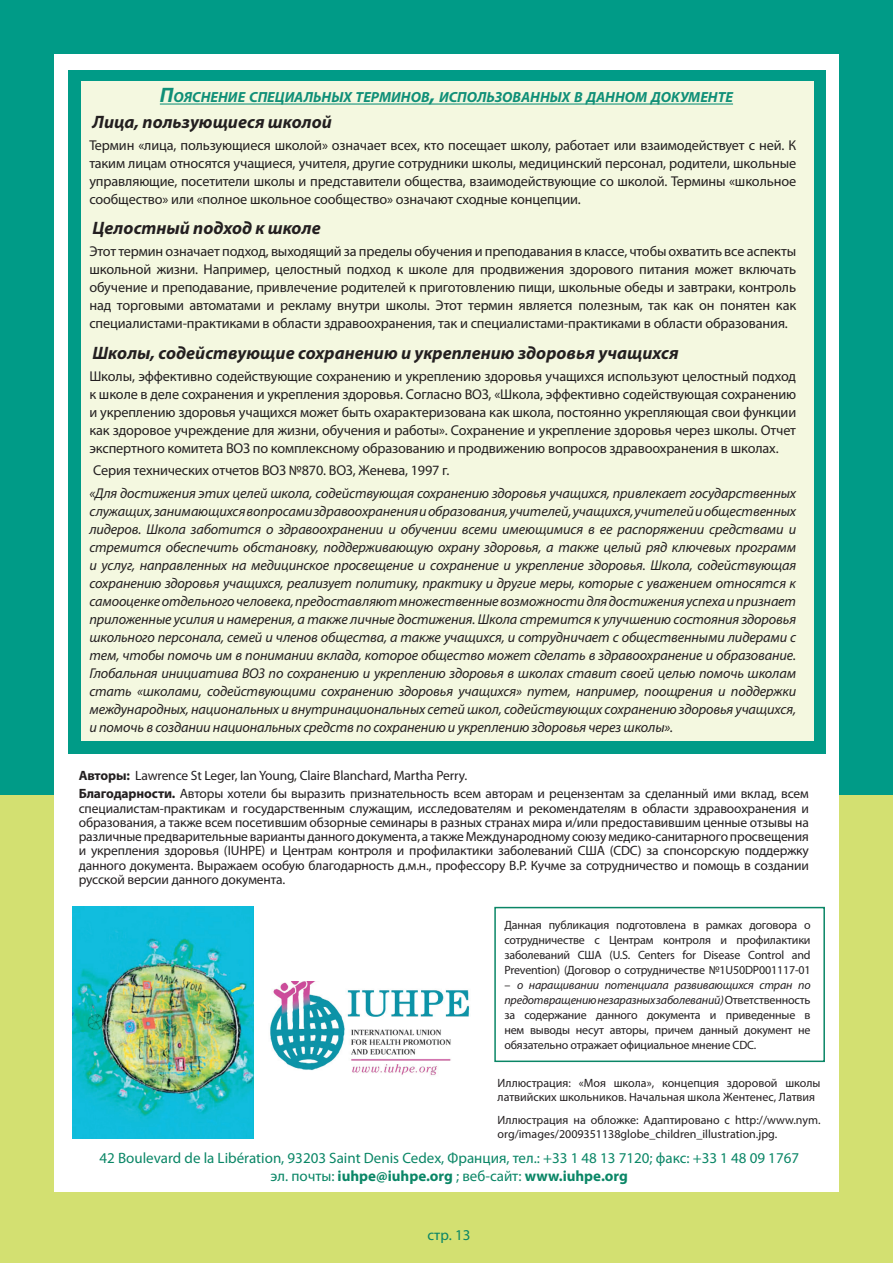
<style>
.page{position:relative;width:893px;height:1263px;background:#fff}
.page>*{position:absolute;margin:0;border:0;box-sizing:border-box;transform-origin:0 0}
.t1{font:italic 700 18px "Myriad Pro";color:#231f20}
.t2{font:15px/18px "Myriad Pro";color:#0a8666;text-align:center}
.t3{font:italic 700 14.7px "Myriad Pro";color:#0f8f77}
.t4{font:14.25px/18px "Myriad Pro";letter-spacing:-.01em;color:#231f20;text-align:justify}
.t5{font:italic 14.25px/18px "Myriad Pro";letter-spacing:-.01em;color:#231f20;text-align:justify}
.t6{font:13.5px/14.2px "Myriad Pro";letter-spacing:-.01em;color:#231f20}
.t7{font:12px/15px "Myriad Pro";color:#231f20;text-align:justify}
.s1{font-size:21px}
.s2{font-weight:700}
.s3{font-style:italic}
</style>
<div class="page">
<div style="left:0;top:777px;width:893px;height:486px;background:#d3e071"></div>
<div style="left:0;top:0;width:893px;height:794px;background:#009b87"></div>
<div style="left:54px;top:54px;width:785px;height:1138px;background:#fff"></div>
<div style="left:68px;top:70px;width:757px;height:684px;background:#009b87"></div>
<div style="left:81px;top:82px;width:732px;height:659px;background:#f4f8e0"></div>
<hr style="left:160px;top:103px;width:573px;height:2px;background:#0f8f77">
<img style="left:72px;top:907px;width:181px;height:232px">
<img style="left:270px;top:981px;width:200px;height:94px">
<div style="left:494px;top:907px;width:331px;height:155px;border:2px solid #0a8666"></div>
<p class="t3" style="left:160px;top:87px;width:575px"><span class="s1">П</span>ояснение специальных терминов<span class="s1">,</span> использованных в данном документе</p>
<p class="t1" style="left:93px;top:110px;width:241px">Лица, пользующиеся школой</p>
<p class="t4" style="left:89px;top:136px;width:708px">Термин «лица, пользующиеся школой» означает всех, кто посещает школу, работает или взаимодействует с ней. К таким лицам относятся учащиеся, учителя, другие сотрудники школы, медицинский персонал, родители, школьные управляющие, посетители школы и представители общества, взаимодействующие со школой. Термины «школьное сообщество» или «полное школьное сообщество» означают сходные концепции.</p>
<p class="t1" style="left:93px;top:216px;width:230px">Целостный подход к школе</p>
<p class="t4" style="left:89px;top:242px;width:708px">Этот термин означает подход, выходящий за пределы обучения и преподавания в классе, чтобы охватить все аспекты школьной жизни. Например, целостный подход к школе для продвижения здорового питания может включать обучение и преподавание, привлечение родителей к приготовлению пищи, школьные обеды и завтраки, контроль над торговыми автоматами и рекламу внутри школы. Этот термин является полезным, так как он понятен как специалистами-практиками в области здравоохранения, так и специалистами-практиками в области образования.</p>
<p class="t1" style="left:93px;top:341px;width:588px">Школы, содействующие сохранению и укреплению здоровья учащихся</p>
<p class="t4" style="left:89px;top:367px;width:708px">Школы, эффективно содействующие сохранению и укреплению здоровья учащихся используют целостный подход к школе в деле сохранения и укрепления здоровья. Согласно ВОЗ, «Школа, эффективно содействующая сохранению и укреплению здоровья учащихся может быть охарактеризована как школа, постоянно укрепляющая свои функции как здоровое учреждение для жизни, обучения и работы». Сохранение и укрепление здоровья через школы. Отчет экспертного комитета ВОЗ по комплексному образованию и продвижению вопросов здравоохранения в школах.</p>
<p class="t4" style="left:93px;top:461px;width:358px">Серия технических отчетов ВОЗ №870. ВОЗ, Женева, 1997 г.</p>
<p class="t5" style="left:89px;top:483px;width:708px">«Для достижения этих целей школа, содействующая сохранению здоровья учащихся, привлекает государственных служащих, занимающихся вопросами здравоохранения и образования, учителей, учащихся, учителей и общественных лидеров. Школа заботится о здравоохранении и обучении всеми имеющимися в ее распоряжении средствами и стремится обеспечить обстановку, поддерживающую охрану здоровья, а также целый ряд ключевых программ и услуг, направленных на медицинское просвещение и сохранение и укрепление здоровья. Школа, содействующая сохранению здоровья учащихся, реализует политику, практику и другие меры, которые с уважением относятся к самооценке отдельного человека, предоставляют множественные возможности для достижения успеха и признает приложенные усилия и намерения, а также личные достижения. Школа стремится к улучшению состояния здоровья школьного персонала, семей и членов общества, а также учащихся, и сотрудничает с общественными лидерами с тем, чтобы помочь им в понимании вклада, которое общество может сделать в здравоохранение и образование.<br>Глобальная инициатива ВОЗ по сохранению и укреплению здоровья в школах ставит своей целью помочь школам стать «школами, содействующими сохранению здоровья учащихся» путем, например, поощрения и поддержки международных, национальных и внутринациональных сетей школ, содействующих сохранению здоровья учащихся, и помочь в создании национальных средств по сохранению и укреплению здоровья через школы».</p>
<p class="t6" style="left:79px;top:766px;width:732px;line-height:18.5px"><span class="s2">Авторы:</span> Lawrence St Leger, Ian Young, Claire Blanchard, Martha Perry.<br><span class="s2">Благодарности.</span> Авторы хотели бы выразить признательность всем авторам и рецензентам за сделанный ими вклад, всем</p>
<p class="t6" style="left:79px;top:801px;width:732px;text-align:justify">специалистам-практикам и государственным служащим, исследователям и рекомендателям в области здравоохранения и образования, а также всем посетившим обзорные семинары в разных странах мира и/или предоставившим ценные отзывы на различные предварительные варианты данного документа, а также Международному союзу медико-санитарного просвещения и укрепления здоровья (IUHPE) и Центрам контроля и профилактики заболеваний США (CDC) за спонсорскую поддержку данного документа. Выражаем особую благодарность д.м.н., профессору В.Р. Кучме за сотрудничество и помощь в создании русской версии данного документа.</p>
<p class="t7" style="left:504px;top:917px;width:308px">Данная публикация подготовлена в рамках договора о сотрудничестве с Центрам контроля и профилактики заболеваний США (U.S. Centers for Disease Control and Prevention) (Договор о сотрудничестве №1U50DP001117-01</p>
<p class="t7" style="left:504px;top:977px;width:308px">– <span class="s3">о наращивании потенциала развивающихся стран по предотвращению незаразных заболеваний)</span> Ответственность за содержание данного документа и приведенные в нем выводы несут авторы, причем данный документ не обязательно отражает официальное мнение CDC.</p>
<p class="t7" style="left:498px;top:1075px;width:324px;line-height:14.4px">Иллюстрация: «Моя школа», концепция здоровой школы латвийских школьников. Начальная школа Жентенес, Латвия</p>
<p class="t7" style="left:498px;top:1112px;width:324px;line-height:14.4px">Иллюстрация на обложке: Адаптировано с http://www.nym. org/images/2009351138globe_children_illustration.jpg.</p>
<p class="t2" style="left:99px;top:1148px;width:701px">42 Boulevard de la Libération, 93203 Saint Denis Cedex, Франция, тел.: +33 1 48 13 7120; факс: +33 1 48 09 1767 эл. почты: <span class="s2">iuhpe@iuhpe.org</span> ; веб-сайт: <span class="s2">www.iuhpe.org</span></p>
<p class="t2" style="left:427px;top:1226px;width:45px">стр. 13</p>
</div>
